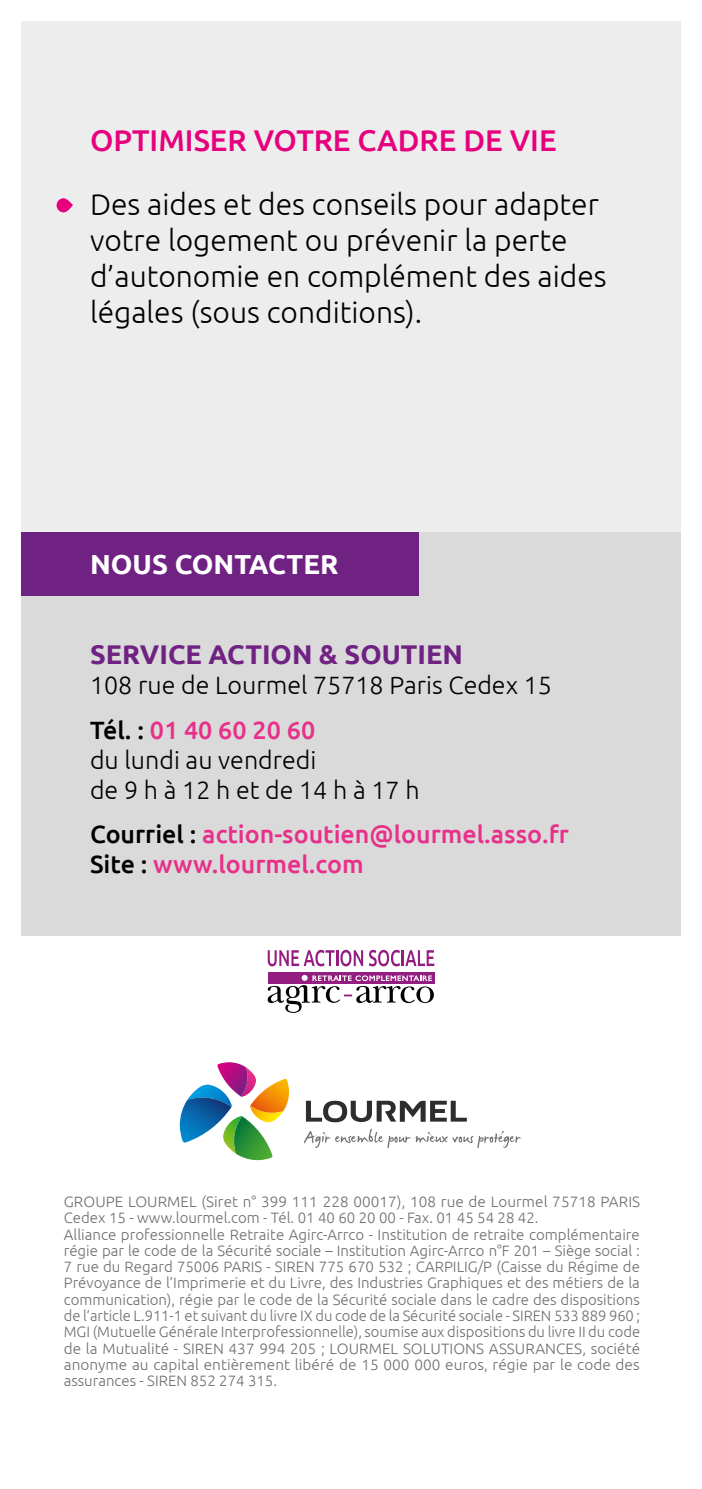
<style>
.page{position:relative;width:702px;height:1489px;background:#fff}
.page>*{position:absolute;margin:0;border:0;box-sizing:border-box;transform-origin:0 0}
.t1{font:300 30px/36px "Ubuntu";color:#000}
.t2{font:500 30px "Ubuntu";color:#e6007d}
.t3{font:700 27.5px "Ubuntu";color:#fff}
.t4{font:700 27px "Ubuntu";color:#702283}
.t5{font:300 25px/44.2px "Ubuntu";color:#000}
.t6{font:500 25px/30px "Ubuntu";color:#e8308a}
.t7{font:300 15px/16.2px "Ubuntu";color:#706f6f}
.s1{font-weight:500}
.s2{font-weight:500;color:#e8308a}
.s3{color:#000}
</style>
<div class="page">
<div style="left:21px;top:489px;width:659px;height:446px;background:#dadada"></div>
<svg style="left:180px;top:1062px;width:109px;height:97px"></svg>
<svg style="left:306px;top:1100px;width:161px;height:22px"></svg>
<svg style="left:304px;top:1128px;width:218px;height:20px"></svg>
<div style="left:21px;top:531px;width:397px;height:64px;background:#702283"></div>
<div style="left:21px;top:21px;width:659px;height:510px;background:#ededed"></div>
<svg style="left:57px;top:198px;width:16px;height:14px"></svg>
<div style="left:268px;top:972px;width:166px;height:11px;background:#941d81"></div>
<svg style="left:267px;top:974px;width:167px;height:38px"></svg>
<svg style="left:268px;top:949px;width:95px;height:17px"></svg>
<svg style="left:369px;top:949px;width:65px;height:17px"></svg>
<h1 class="t2" style="left:90px;top:121px;width:468px">OPTIMISER VOTRE CADRE DE VIE</h1>
<h1 class="t1" style="left:90px;top:186px;width:518px">Des aides et des conseils pour adapter votre logement ou prévenir la perte d’autonomie en complément des aides légales (sous conditions).</h1>
<h2 class="t3" style="left:90px;top:548px;width:250px">NOUS CONTACTER</h2>
<h3 class="t4" style="left:90px;top:638px;width:374px">SERVICE ACTION &amp; SOUTIEN</h3>
<h3 class="t5" style="left:90px;top:662px;width:463px">108 rue de Lourmel 75718 Paris Cedex 15<br><span class="s1">Tél. :</span> <span class="s2">01 40 60 20 60</span></h3>
<h3 class="t5" style="left:90px;top:744px;width:331px;line-height:30px">du lundi au vendredi<br>de 9 h à 12 h et de 14 h à 17 h</h3>
<h3 class="t6" style="left:90px;top:818px;width:480px"><span class="s3">Courriel :</span> action-soutien@lourmel.asso.fr<br><span class="s3">Site :</span> www.lourmel.com</h3>
<p class="t7" style="left:64px;top:1193px;width:578px">GROUPE LOURMEL (Siret n° 399 111 228 00017), 108 rue de Lourmel 75718 PARIS Cedex 15 - www.lourmel.com - Tél. 01 40 60 20 00 - Fax. 01 45 54 28 42.<br>Alliance professionnelle Retraite Agirc-Arrco - Institution de retraite complémentaire régie par le code de la Sécurité sociale – Institution Agirc-Arrco n°F 201 – Siège social :<br>7 rue du Regard 75006 PARIS - SIREN 775 670 532 ; CARPILIG/P (Caisse du Régime de Prévoyance de l’Imprimerie et du Livre, des Industries Graphiques et des métiers de la communication), régie par le code de la Sécurité sociale dans le cadre des dispositions de l’article L.911-1 et suivant du livre IX du code de la Sécurité sociale - SIREN 533 889 960 ; MGI (Mutuelle Générale Interprofessionnelle), soumise aux dispositions du livre II du code de la Mutualité - SIREN 437 994 205 ; LOURMEL SOLUTIONS ASSURANCES, société anonyme au capital entièrement libéré de 15 000 000 euros, régie par le code des assurances - SIREN 852 274 315.</p>
</div>
